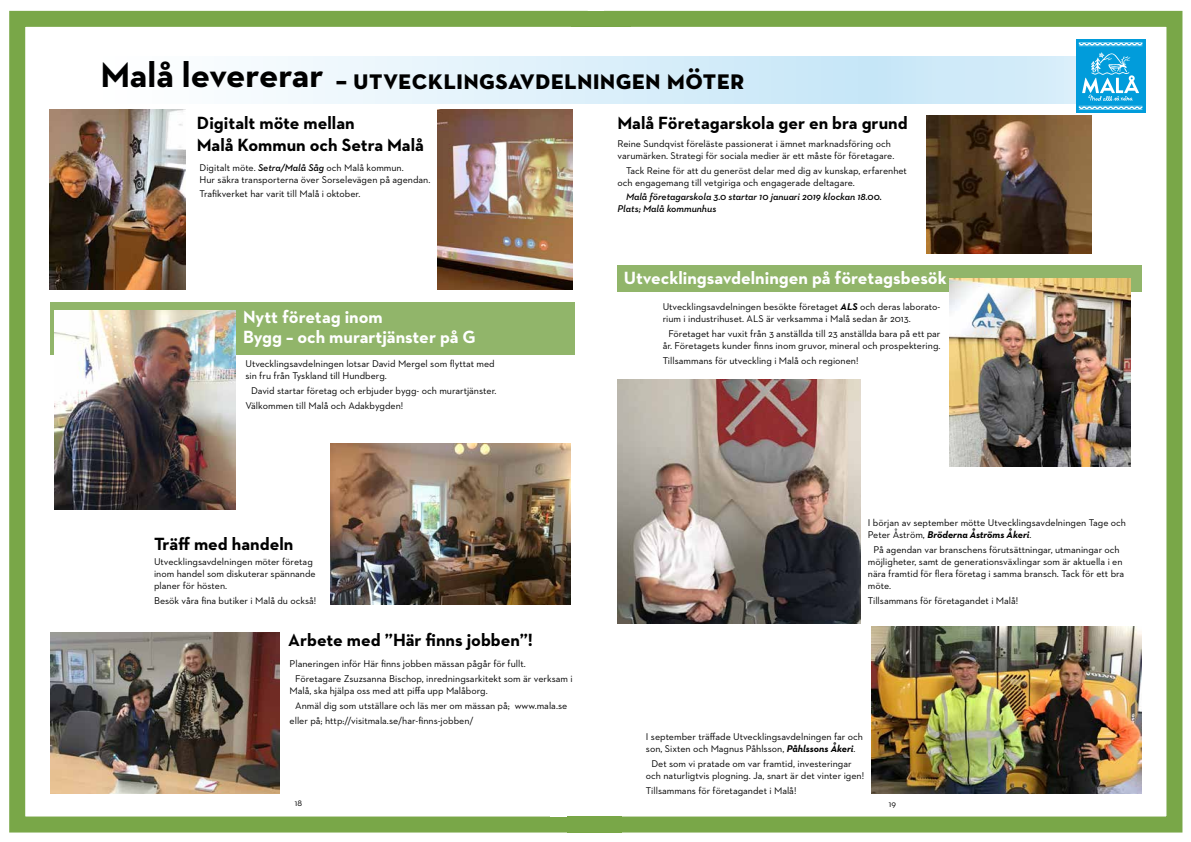
<style>
.page{position:relative;width:1191px;height:842px;background:#fff}
.page>*{position:absolute;margin:0;border:0;box-sizing:border-box;transform-origin:0 0}
.t1{font:28px "Neutra Text Bold SC";color:#000}
.t2{font:700 18px/21.6px "Neutraface 2 Text";color:#000}
.t3{font:700 18px/20px "Neutraface 2 Text";color:#fff}
.t4{font:10px/12px "Neutraface 2 Text";color:#000}
.t5{font:italic 600 10px/12px "Neutraface 2 Text";color:#000}
.t6{font:9px "Neutraface 2 Text";color:#000}
.s1{font-family:"Neutraface 2 Text";font-weight:700;font-size:36px}
.s2{font-weight:600;font-style:italic}
.s3{font-weight:700;font-style:italic}
</style>
<div class="page">
<div style="left:9px;top:11px;width:578px;height:821px;border:16px solid #79a748"></div>
<div style="left:604px;top:11px;width:578px;height:821px;border:16px solid #79a748"></div>
<div style="left:550px;top:27px;width:71px;height:789px;background:#fff"></div>
<div style="left:576px;top:11px;width:54px;height:16px;background:#79a748"></div>
<div style="left:567px;top:816px;width:55px;height:16px;background:#79a748"></div>
<div style="left:50px;top:302px;width:524px;height:53px;background:#91b56a"></div>
<div style="left:617px;top:265px;width:524px;height:26px;background:#91b56a"></div>
<img style="left:927px;top:115px;width:164px;height:139px">
<img style="left:50px;top:110px;width:135px;height:180px">
<img style="left:55px;top:310px;width:180px;height:199px">
<img style="left:330px;top:443px;width:240px;height:161px">
<img style="left:50px;top:633px;width:229px;height:161px">
<img style="left:617px;top:379px;width:243px;height:244px">
<img style="left:871px;top:627px;width:270px;height:167px">
<img style="left:950px;top:278px;width:180px;height:188px">
<img style="left:437px;top:110px;width:135px;height:180px">
<svg style="left:263px;top:56px;width:883px;height:48px;background:#d9eef9"></svg>
<div style="left:1076px;top:39px;width:69px;height:74px;background:#019cdb"></div>
<svg style="left:1078px;top:42px;width:64px;height:68px"></svg>
<h1 class="t1" style="left:100px;top:62px;width:646px"><span class="s1">Malå levererar</span> – utvecklingsavdelningen möter</h1>
<h2 class="t2" style="left:197px;top:112px;width:229px">Digitalt möte mellan<br>Malå Kommun och Setra Malå</h2>
<p class="t4" style="left:200px;top:161px;width:232px">Digitalt möte. <span class="s2">Setra/Malå Såg</span> och Malå kommun.<br>Hur säkra transporterna över Sorselevägen på agendan.</p>
<p class="t4" style="left:200px;top:188px;width:162px">Trafikverket har varit till Malå i oktober.</p>
<h2 class="t3" style="left:243px;top:307px;width:234px">Nytt företag inom<br>Bygg – och murartjänster på G</h2>
<p class="t4" style="left:245px;top:358px;width:251px">Utvecklingsavdelningen lotsar David Mergel som flyttat med sin fru från Tyskland till Hundberg.</p>
<p class="t4" style="left:245px;top:383px;width:252px;line-height:14.8px;text-indent:6px">David startar företag och erbjuder bygg- och murartjänster.<br>Välkommen till Malå och Adakbygden!</p>
<h2 class="t2" style="left:154px;top:533px;width:141px">Träff med handeln</h2>
<p class="t4" style="left:154px;top:555px;width:163px">Utvecklingsavdelningen möter företag inom handel som diskuterar spännande planer för hösten.</p>
<p class="t4" style="left:154px;top:594px;width:164px">Besök våra fina butiker i Malå du också!</p>
<h2 class="t2" style="left:288px;top:629px;width:246px">Arbete med ”Här finns jobben”!</h2>
<p class="t4" style="left:295px;top:656px;width:279px;line-height:14.8px;text-indent:-6px">Planeringen inför Här finns jobben mässan pågår för fullt.<br>Företagare Zsuzsanna Bischop, inredningsarkitekt som är verksam i</p>
<p class="t4" style="left:289px;top:684px;width:200px">Malå, ska hjälpa oss med att piffa upp Malåborg.</p>
<p class="t4" style="left:295px;top:699px;width:273px">Anmäl dig som utställare och läs mer om mässan på; www.mala.se</p>
<p class="t4" style="left:289px;top:714px;width:186px">eller på; http://visitmala.se/har-finns-jobben/</p>
<h2 class="t2" style="left:617px;top:112px;width:292px">Malå Företagarskola ger en bra grund</h2>
<p class="t4" style="left:617px;top:137px;width:278px">Reine Sundqvist föreläste passionerat i ämnet marknadsföring och varumärken. Strategi för sociala medier är ett måste för företagare.</p>
<p class="t4" style="left:617px;top:164px;width:291px;text-indent:8px">Tack Reine för att du generöst delar med dig av kunskap, erfarenhet och engagemang till vetgiriga och engagerade deltagare.</p>
<p class="t5" style="left:617px;top:191px;width:266px;text-indent:8px">Malå företagarskola 3.0 startar 10 januari 2019 klockan 18.00.<br>Plats; Malå kommunhus</p>
<h2 class="t3" style="left:624px;top:268px;width:324px">Utvecklingsavdelningen på företagsbesök</h2>
<p class="t4" style="left:662px;top:301px;width:279px">Utvecklingsavdelningen besökte företaget <span class="s3">ALS</span> och deras laborato&shy;rium i industrihuset. ALS är verksamma i Malå sedan år 2013.</p>
<p class="t4" style="left:662px;top:327px;width:279px;text-align:center">Företaget har vuxit från 3 anställda till 23 anställda bara på ett par år. Företagets kunder finns inom gruvor, mineral och prospektering.</p>
<p class="t4" style="left:662px;top:354px;width:197px">Tillsammans för utveckling i Malå och regionen!</p>
<p class="t4" style="left:868px;top:517px;width:260px">I början av september mötte Utvecklingsavdelningen Tage och<br>Peter Åström, <span class="s3">Bröderna Åströms Åkeri</span>.</p>
<p class="t4" style="left:868px;top:544px;width:258px;text-indent:6px">På agendan var branschens förutsättningar, utmaningar och möjligheter, samt de generationsväxlingar som är aktuella i en nära framtid för flera företag i samma bransch. Tack för ett bra möte.</p>
<p class="t4" style="left:868px;top:594px;width:152px">Tillsammans för företagandet i Malå!</p>
<p class="t4" style="left:646px;top:731px;width:219px">I september träffade Utvecklingsavdelningen far och son, Sixten och Magnus Påhlsson, <span class="s3">Påhlssons Åkeri</span>.</p>
<p class="t4" style="left:646px;top:758px;width:220px;text-indent:6px">Det som vi pratade om var framtid, investeringar och naturligtvis plogning. Ja, snart är det vinter igen!</p>
<p class="t4" style="left:646px;top:784px;width:152px">Tillsammans för företagandet i Malå!</p>
<p class="t6" style="left:295px;top:798px;width:9px">18</p>
<p class="t6" style="left:889px;top:798px;width:9px">19</p>
</div>
